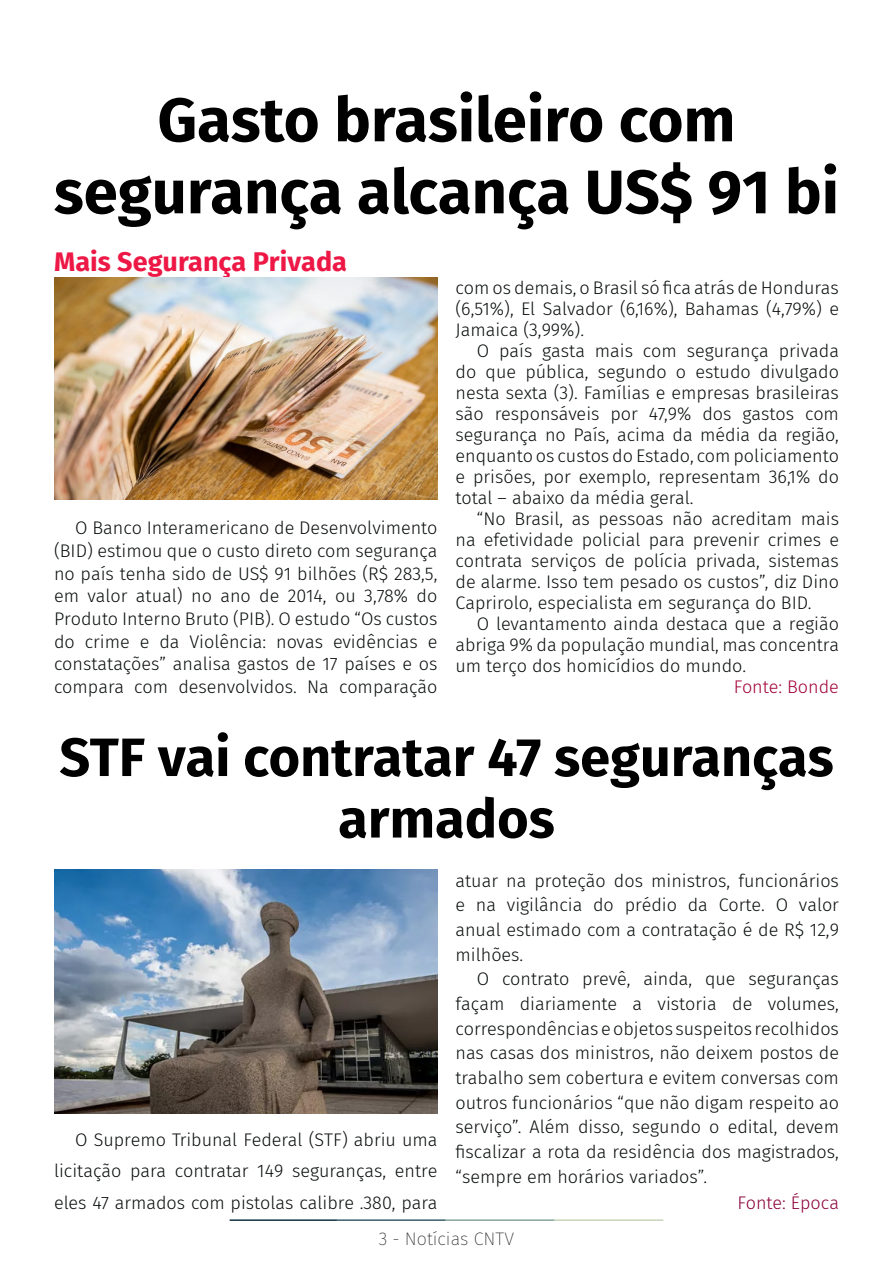
<style>
.page{position:relative;width:893px;height:1263px;background:#fff}
.page>*{position:absolute;margin:0;border:0;box-sizing:border-box;transform-origin:0 0}
.t1{font:700 61.5px/72px "Fira Sans";color:#000001;text-align:center}
.t2{font:700 54px/61.5px "Fira Sans";color:#000001;text-align:center}
.t3{font:700 27px "Fira Sans";color:#ed1845}
.t4{font:300 18.15px/21px "Fira Sans";color:#080d0b;text-align:justify}
.t5{font:300 18.15px "Fira Sans";color:#a10138}
.t6{font:300 18.15px "Fira Sans";color:#8b003b}
.t7{font:200 18px "Fira Sans";color:#231f20}
</style>
<div class="page">
<hr style="left:230px;top:1219px;width:107px;height:2px;background:#0e323f">
<hr style="left:337px;top:1219px;width:109px;height:2px;background:#3a5f6d">
<hr style="left:446px;top:1219px;width:109px;height:2px;background:#87a59a">
<hr style="left:555px;top:1219px;width:108px;height:2px;background:#c6d5b7">
<img style="left:54px;top:277px;width:383px;height:223px">
<img style="left:54px;top:870px;width:383px;height:243px">
<p class="t1" style="left:54px;top:80px;width:786px">Gasto brasileiro com segurança alcança US$ 91 bi</p>
<p class="t3" style="left:54px;top:238px;width:295px">Mais Segurança Privada</p>
<p class="t4" style="left:54px;top:517px;width:385px;line-height:22.6px;text-indent:21px">O Banco Interamericano de Desenvolvimento (BID) estimou que o custo direto com segurança no país tenha sido de US$ 91 bilhões (R$ 283,5, em valor atual) no ano de 2014, ou 3,78% do Produto Interno Bruto (PIB). O estudo “Os custos do crime e da Violência: novas evidências e constatações” analisa gastos de 17 países e os compara com desenvolvidos. Na comparação</p>
<p class="t4" style="left:455px;top:277px;width:385px">com os demais, o Brasil só fica atrás de Honduras (6,51%), El Salvador (6,16%), Bahamas (4,79%) e Jamaica (3,99%).</p>
<p class="t4" style="left:455px;top:340px;width:385px;text-indent:21px">O país gasta mais com segurança privada do que pública, segundo o estudo divulgado nesta sexta (3). Famílias e empresas brasileiras são responsáveis por 47,9% dos gastos com segurança no País, acima da média da região, enquanto os custos do Estado, com policiamento e prisões, por exemplo, representam 36,1% do total – abaixo da média geral.</p>
<p class="t4" style="left:455px;top:508px;width:385px;text-indent:21px">“No Brasil, as pessoas não acreditam mais na efetividade policial para prevenir crimes e contrata serviços de polícia privada, sistemas de alarme. Isso tem pesado os custos”, diz Dino Caprirolo, especialista em segurança do BID.</p>
<p class="t4" style="left:455px;top:613px;width:385px;text-indent:21px">O levantamento ainda destaca que a região abriga 9% da população mundial, mas concentra um terço dos homicídios do mundo.</p>
<p class="t5" style="left:734px;top:674px;width:107px">Fonte: Bonde</p>
<p class="t2" style="left:59px;top:723px;width:776px">STF vai contratar 47 seguranças armados</p>
<p class="t4" style="left:54px;top:1124px;width:385px;line-height:31.5px;text-indent:21px">O Supremo Tribunal Federal (STF) abriu uma licitação para contratar 149 seguranças, entre eles 47 armados com pistolas calibre .380, para</p>
<p class="t4" style="left:455px;top:868px;width:385px;line-height:24.6px">atuar na proteção dos ministros, funcionários e na vigilância do prédio da Corte. O valor anual estimado com a contratação é de R$ 12,9 milhões.</p>
<p class="t4" style="left:455px;top:967px;width:385px;line-height:24.6px;text-indent:21px">O contrato prevê, ainda, que seguranças façam diariamente a vistoria de volumes, correspondências e objetos suspeitos recolhidos nas casas dos ministros, não deixem postos de trabalho sem cobertura e evitem conversas com outros funcionários “que não digam respeito ao serviço”. Além disso, segundo o edital, devem fiscalizar a rota da residência dos magistrados, “sempre em horários variados”.</p>
<p class="t6" style="left:737px;top:1190px;width:103px">Fonte: Época</p>
<p class="t7" style="left:379px;top:1226px;width:137px">3 - Notícias CNTV</p>
</div>
